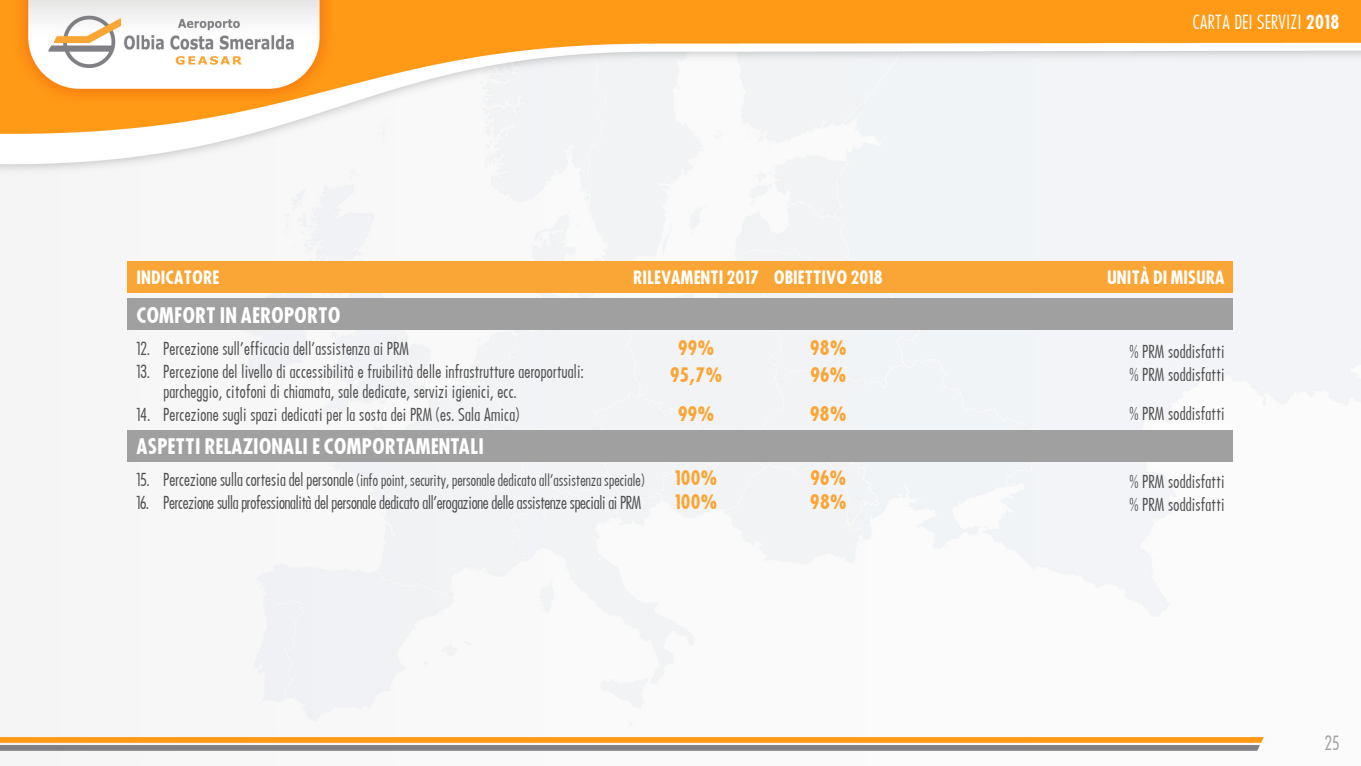
<style>
.page{position:relative;width:1361px;height:766px;background:#fff}
.page>*{position:absolute;margin:0;border:0;box-sizing:border-box;transform-origin:0 0}
.t1{font:700 21px "Futura Cond";letter-spacing:-.02em;color:#fff}
.t2{font:700 19.5px/27px "Futura Cond";letter-spacing:-.02em;color:#faa636}
.t3{font:700 18px "Futura Cond";letter-spacing:-.02em;color:#fff}
.t4{font:500 18px "Futura Cond";color:#fff}
.t5{font:500 18px "Futura Cond";color:#a0a0a0}
.t6{font:500 16.5px/23.4px "Futura Cond";letter-spacing:-.02em;color:#505050}
.t7{font:500 16.5px "Futura Cond";letter-spacing:-.05em;color:#505050}
.t8{font:500 15px "Futura Cond";letter-spacing:-.03em;color:#505050}
.s1{font-size:16.5px}
.s2{font-weight:700;font-size:18.9px}
</style>
<div class="page">
<img style="left:0;top:0;width:1361px;height:753px">
<div style="left:128px;top:260px;width:1105px;height:32px;background:#faa636"></div>
<div style="left:128px;top:298px;width:1105px;height:32px;background:#a0a0a0"></div>
<div style="left:128px;top:429px;width:1105px;height:32px;background:#a0a0a0"></div>
<p class="t3" style="left:136px;top:266px;width:85px">INDICATORE</p>
<p class="t1" style="left:136px;top:302px;width:206px">COMFORT IN AEROPORTO</p>
<p class="t6" style="left:136px;top:336px;width:274px">12. Percezione sull’efficacia dell’assistenza ai PRM</p>
<p class="t6" style="left:163px;top:362px;width:422px;line-height:19.8px;text-indent:-27px">13. Percezione del livello di accessibilità e fruibilità delle infrastrutture aeroportuali: parcheggio, citofoni di chiamata, sale dedicate, servizi igienici, ecc.</p>
<p class="t6" style="left:136px;top:403px;width:385px">14. Percezione sugli spazi dedicati per la sosta dei PRM (es. Sala Amica)</p>
<p class="t1" style="left:136px;top:433px;width:349px">ASPETTI RELAZIONALI E COMPORTAMENTALI</p>
<p class="t8" style="left:136px;top:470px;width:510px"><span class="s1">15. Percezione sulla cortesia del personale</span> (info point, security, personale dedicato all’assistenza speciale)</p>
<p class="t7" style="left:136px;top:492px;width:506px">16. Percezione sulla professionalità del personale dedicato all’erogazione delle assistenze speciali ai PRM</p>
<p class="t3" style="left:633px;top:266px;width:128px">RILEVAMENTI 2017</p>
<p class="t2" style="left:670px;top:334px;width:54px;text-align:center">99%<br>95,7%</p>
<p class="t2" style="left:678px;top:400px;width:38px">99%</p>
<p class="t2" style="left:675px;top:466px;width:44px;line-height:23.4px">100%<br>100%</p>
<p class="t3" style="left:773px;top:266px;width:111px">OBIETTIVO 2018</p>
<p class="t2" style="left:810px;top:334px;width:38px">98%<br>96%</p>
<p class="t2" style="left:810px;top:400px;width:38px">98%</p>
<p class="t2" style="left:810px;top:466px;width:38px;line-height:23.4px">96%<br>98%</p>
<p class="t4" style="left:1192px;top:11px;width:149px">CARTA DEI SERVIZI <span class="s2">2018</span></p>
<p class="t3" style="left:1107px;top:266px;width:119px">UNITÀ DI MISURA</p>
<p class="t6" style="left:1129px;top:339px;width:97px">% PRM soddisfatti % PRM soddisfatti</p>
<p class="t6" style="left:1129px;top:402px;width:97px">% PRM soddisfatti</p>
<p class="t6" style="left:1129px;top:469px;width:97px">% PRM soddisfatti % PRM soddisfatti</p>
<p class="t5" style="left:1324px;top:731px;width:17px">25</p>
</div>
